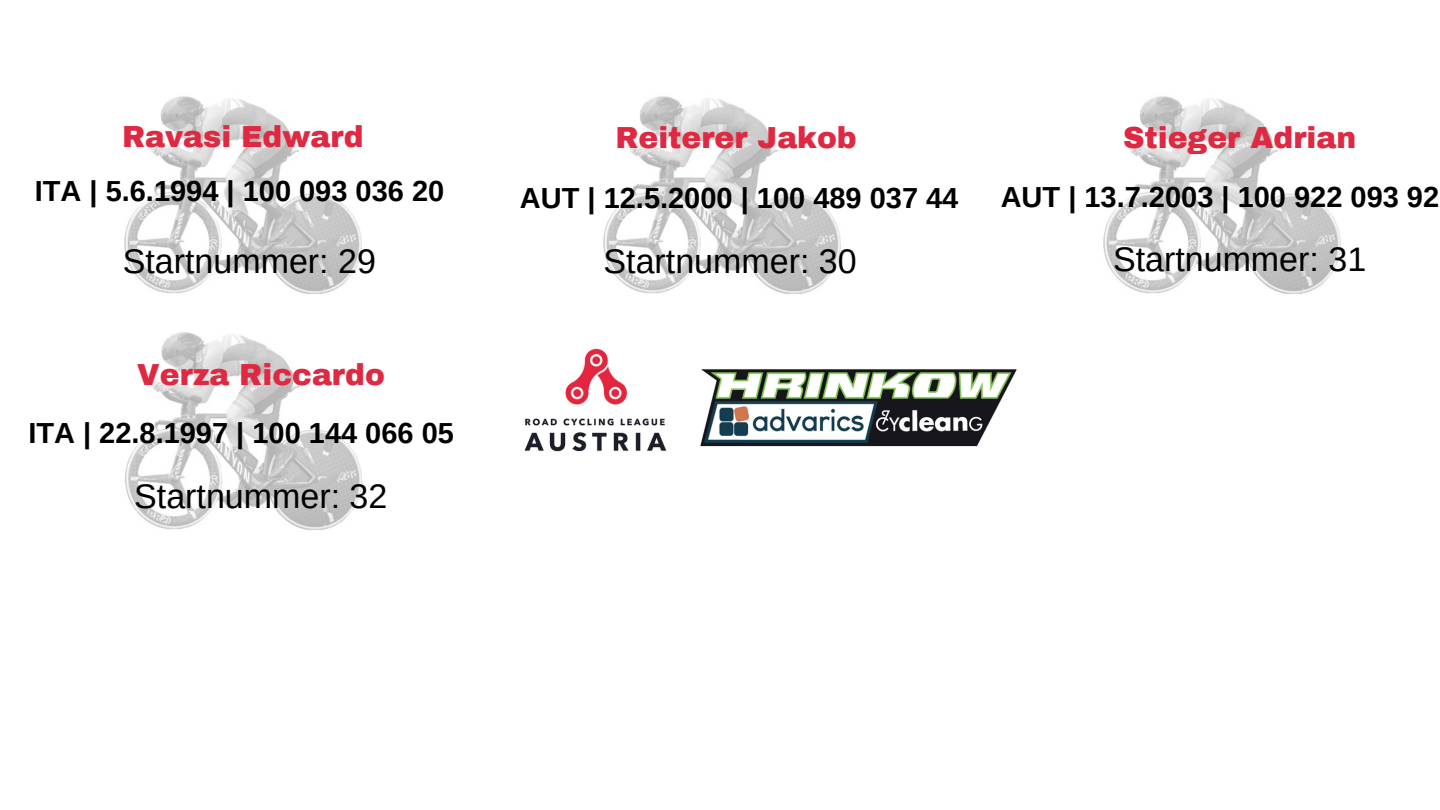
<style>
.page{position:relative;width:1440px;height:810px;background:#fff}
.page>*{position:absolute;margin:0;border:0;box-sizing:border-box;transform-origin:0 0}
.t1{font:34px "Arimo";color:#000}
.t2{font:900 29.8px "Archivo";color:#df2841}
.t3{font:700 29px "Arimo";color:#000}
</style>
<div class="page">
<img style="left:524px;top:348px;width:143px;height:104px">
<img style="left:700px;top:369px;width:317px;height:78px">
<img style="left:603px;top:96px;width:238px;height:198px">
<img style="left:125px;top:332px;width:237px;height:198px">
<img style="left:124px;top:96px;width:238px;height:198px">
<img style="left:1103px;top:96px;width:238px;height:198px">
<p class="t2" style="left:122px;top:120px;width:243px">Ravasi Edward</p>
<p class="t3" style="left:35px;top:175px;width:411px">ITA | 5.6.1994 | 100 093 036 20</p>
<h2 class="t1" style="left:123px;top:242px;width:255px">Startnummer: 29</h2>
<p class="t2" style="left:137px;top:359px;width:250px">Verza Riccardo</p>
<h2 class="t3" style="left:28px;top:417px;width:427px">ITA | 22.8.1997 | 100 144 066 05</h2>
<h1 class="t1" style="left:134px;top:477px;width:255px">Startnummer: 32</h1>
<h2 class="t2" style="left:615px;top:122px;width:243px">Reiterer Jakob</h2>
<h1 class="t3" style="left:520px;top:182px;width:440px">AUT | 12.5.2000 | 100 489 037 44</h1>
<p class="t1" style="left:604px;top:242px;width:255px">Startnummer: 30</p>
<h1 class="t2" style="left:1123px;top:122px;width:235px">Stieger Adrian</h1>
<p class="t3" style="left:1001px;top:181px;width:440px">AUT | 13.7.2003 | 100 922 093 92</p>
<p class="t1" style="left:1113px;top:241px;width:255px">Startnummer: 31</p>
</div>
